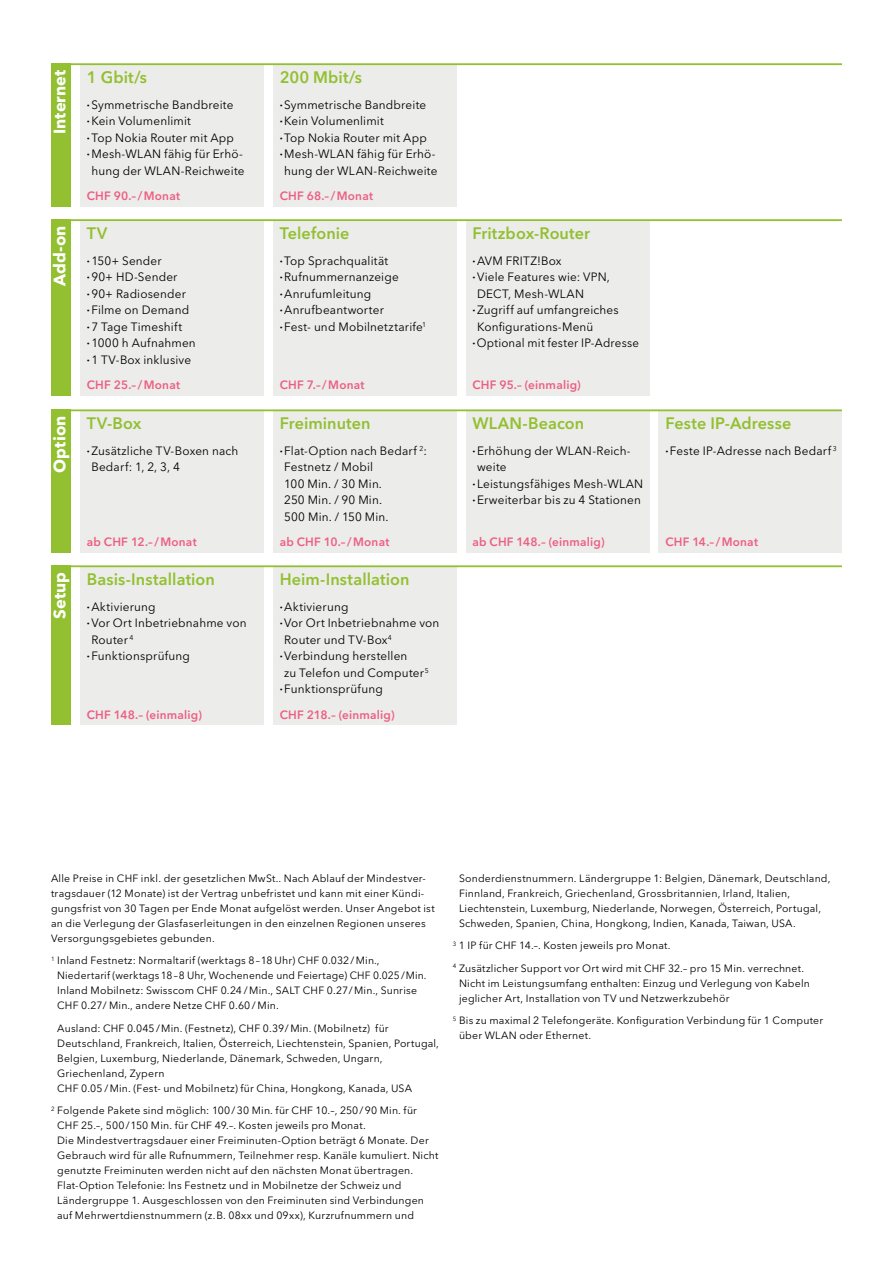
<style>
.page{position:relative;width:893px;height:1263px;background:#fff}
.page>*{position:absolute;margin:0;border:0;box-sizing:border-box;transform-origin:0 0}
.t1{font:600 16.5px "Avenir Next LT Pro";letter-spacing:.005em;color:#92c030}
.t2{font:700 16.5px "Avenir Next LT Pro";letter-spacing:.005em;color:#fff}
.t3{font:12px/16.5px "Avenir Next LT Pro";letter-spacing:.015em;color:#000}
.t4{font:600 12px "Avenir Next LT Pro";letter-spacing:.02em;color:#ed5f81}
.t5{font:12px "Avenir Next LT Pro";letter-spacing:.015em;color:#000;scale:.96 1}
.t6{font:10.5px/15px "Avenir Next LT Pro";letter-spacing:.02em;color:#000}
.s1{font-weight:600}
</style>
<div class="page">
<div style="left:80px;top:220px;width:183px;height:176px;background:#ececeb"></div>
<div style="left:273px;top:220px;width:183px;height:176px;background:#ececeb"></div>
<div style="left:466px;top:220px;width:183px;height:176px;background:#ececeb"></div>
<hr style="left:51px;top:219px;width:791px;height:2px;background:#92c030">
<div style="left:51px;top:219px;width:20px;height:177px;background:#92c030"></div>
<div style="left:51px;top:409px;width:20px;height:144px;background:#92c030"></div>
<div style="left:80px;top:410px;width:183px;height:143px;background:#ececeb"></div>
<div style="left:273px;top:410px;width:183px;height:143px;background:#ececeb"></div>
<div style="left:466px;top:410px;width:183px;height:143px;background:#ececeb"></div>
<div style="left:659px;top:410px;width:183px;height:143px;background:#ececeb"></div>
<hr style="left:51px;top:409px;width:791px;height:2px;background:#92c030">
<div style="left:51px;top:565px;width:20px;height:160px;background:#92c030"></div>
<div style="left:80px;top:566px;width:183px;height:159px;background:#ececeb"></div>
<div style="left:273px;top:566px;width:183px;height:159px;background:#ececeb"></div>
<hr style="left:51px;top:565px;width:791px;height:2px;background:#92c030">
<div style="left:273px;top:64px;width:183px;height:142px;background:#ececeb"></div>
<div style="left:80px;top:64px;width:183px;height:142px;background:#ececeb"></div>
<div style="left:51px;top:63px;width:20px;height:143px;background:#92c030"></div>
<hr style="left:51px;top:63px;width:791px;height:2px;background:#92c030">
<h1 class="t2" style="left:50px;top:134px;width:66px;rotate:-90deg">Internet</h1>
<h1 class="t1" style="left:87px;top:67px;width:62px">1 Gbit/s</h1>
<p class="t3" style="left:87px;top:96px;width:148px"><span class="s1">·</span>Symmetrische Bandbreite</p>
<p class="t3" style="left:87px;top:113px;width:106px"><span class="s1">·</span>Kein Volumenlimit</p>
<p class="t3" style="left:87px;top:129px;width:149px"><span class="s1">·</span>Top Nokia Router mit App</p>
<p class="t3" style="left:87px;top:146px;width:158px"><span class="s1">·</span>Mesh-WLAN fähig für Erhö-</p>
<p class="t3" style="left:91px;top:162px;width:155px">hung der WLAN-Reichweite</p>
<p class="t4" style="left:87px;top:189px;width:95px">CHF 90.–/Monat</p>
<h1 class="t1" style="left:280px;top:67px;width:84px">200 Mbit/s</h1>
<p class="t3" style="left:280px;top:96px;width:148px"><span class="s1">·</span>Symmetrische Bandbreite</p>
<p class="t3" style="left:280px;top:113px;width:106px"><span class="s1">·</span>Kein Volumenlimit</p>
<p class="t3" style="left:280px;top:129px;width:149px"><span class="s1">·</span>Top Nokia Router mit App</p>
<p class="t3" style="left:280px;top:146px;width:158px"><span class="s1">·</span>Mesh-WLAN fähig für Erhö-</p>
<p class="t3" style="left:284px;top:162px;width:155px">hung der WLAN-Reichweite</p>
<p class="t4" style="left:280px;top:189px;width:95px">CHF 68.–/Monat</p>
<h1 class="t2" style="left:50px;top:286px;width:62px;rotate:-90deg">Add-on</h1>
<h1 class="t1" style="left:87px;top:224px;width:22px">TV</h1>
<p class="t3" style="left:87px;top:252px;width:110px"><span class="s1">·</span>150+ Sender<br><span class="s1">·</span>90+ HD-Sender <span class="s1">·</span>90+ Radiosender <span class="s1">·</span>Filme on Demand <span class="s1">·</span>7 Tage Timeshift <span class="s1">·</span>1000 h Aufnahmen <span class="s1">·</span>1 TV-Box inklusive</p>
<p class="t4" style="left:87px;top:378px;width:95px">CHF 25.–/Monat</p>
<h1 class="t1" style="left:280px;top:224px;width:71px">Telefonie</h1>
<p class="t3" style="left:280px;top:252px;width:148px"><span class="s1">·</span>Top Sprachqualität <span class="s1">·</span>Rufnummernanzeige <span class="s1">·</span>Anrufumleitung <span class="s1">·</span>Anrufbeantworter<br><span class="s1">·</span>Fest- und Mobilnetztarife<sup>1</sup></p>
<p class="t4" style="left:280px;top:378px;width:86px">CHF 7.–/Monat</p>
<h1 class="t1" style="left:472px;top:224px;width:119px">Fritzbox-Router</h1>
<p class="t3" style="left:472px;top:252px;width:91px"><span class="s1">·</span>AVM FRITZ!Box</p>
<p class="t3" style="left:472px;top:269px;width:139px"><span class="s1">·</span>Viele Features wie: VPN,</p>
<p class="t3" style="left:477px;top:285px;width:108px">DECT, Mesh-WLAN</p>
<p class="t3" style="left:472px;top:302px;width:148px"><span class="s1">·</span>Zugriff auf umfangreiches</p>
<p class="t3" style="left:477px;top:318px;width:118px">Konfigurations-Menü</p>
<p class="t5" style="left:472px;top:336px;width:175px"><span class="s1">·</span>Optional mit fester IP-Adresse</p>
<p class="t4" style="left:472px;top:378px;width:110px">CHF 95.– (einmalig)</p>
<h1 class="t2" style="left:50px;top:473px;width:58px;rotate:-90deg">Option</h1>
<h1 class="t1" style="left:87px;top:413px;width:56px">TV-Box</h1>
<p class="t3" style="left:91px;top:442px;width:149px;text-indent:-5px"><span class="s1">·</span>Zusätzliche TV-Boxen nach<br>Bedarf: 1, 2, 3, 4</p>
<p class="t4" style="left:87px;top:535px;width:111px">ab CHF 12.–/Monat</p>
<h1 class="t1" style="left:280px;top:413px;width:92px">Freiminuten</h1>
<p class="t3" style="left:284px;top:442px;width:144px;text-indent:-5px"><span class="s1">·</span>Flat-Option nach Bedarf <sup>2</sup>:<br>Festnetz / Mobil<br>100 Min. / 30 Min.<br>250 Min. / 90 Min.<br>500 Min. / 150 Min.</p>
<p class="t4" style="left:280px;top:535px;width:111px">ab CHF 10.–/Monat</p>
<h1 class="t1" style="left:472px;top:413px;width:113px">WLAN-Beacon</h1>
<p class="t3" style="left:472px;top:442px;width:160px"><span class="s1">·</span>Erhöhung der WLAN-Reich-</p>
<p class="t3" style="left:477px;top:459px;width:31px">weite</p>
<p class="t3" style="left:472px;top:475px;width:172px"><span class="s1">·</span>Leistungsfähiges Mesh-WLAN</p>
<p class="t3" style="left:472px;top:492px;width:170px"><span class="s1">·</span>Erweiterbar bis zu 4 Stationen</p>
<p class="t4" style="left:472px;top:535px;width:134px">ab CHF 148.– (einmalig)</p>
<h1 class="t1" style="left:665px;top:413px;width:127px">Feste IP-Adresse</h1>
<p class="t3" style="left:665px;top:442px;width:173px"><span class="s1">·</span>Feste IP-Adresse nach Bedarf <sup>3</sup></p>
<p class="t4" style="left:665px;top:535px;width:94px">CHF 14.–/Monat</p>
<h1 class="t2" style="left:50px;top:619px;width:49px;rotate:-90deg">Setup</h1>
<h1 class="t1" style="left:87px;top:569px;width:130px">Basis-Installation</h1>
<p class="t3" style="left:87px;top:598px;width:70px"><span class="s1">·</span>Aktivierung</p>
<p class="t3" style="left:87px;top:615px;width:161px"><span class="s1">·</span>Vor Ort Inbetriebnahme von</p>
<p class="t3" style="left:91px;top:631px;width:44px">Router <sup>4</sup></p>
<p class="t3" style="left:87px;top:648px;width:105px"><span class="s1">·</span>Funktionsprüfung</p>
<p class="t4" style="left:87px;top:707px;width:117px">CHF 148.– (einmalig)</p>
<h1 class="t1" style="left:280px;top:569px;width:131px">Heim-Installation</h1>
<p class="t3" style="left:280px;top:598px;width:70px"><span class="s1">·</span>Aktivierung</p>
<p class="t3" style="left:280px;top:615px;width:161px"><span class="s1">·</span>Vor Ort Inbetriebnahme von</p>
<p class="t3" style="left:284px;top:631px;width:109px">Router und TV-Box<sup>4</sup></p>
<p class="t3" style="left:280px;top:648px;width:129px"><span class="s1">·</span>Verbindung herstellen</p>
<p class="t3" style="left:284px;top:664px;width:146px">zu Telefon und Computer<sup>5</sup></p>
<p class="t3" style="left:280px;top:681px;width:105px"><span class="s1">·</span>Funktionsprüfung</p>
<p class="t4" style="left:280px;top:707px;width:117px">CHF 218.– (einmalig)</p>
<p class="t6" style="left:51px;top:871px;width:385px">Alle Preise in CHF inkl. der gesetzlichen MwSt.. Nach Ablauf der Mindestver&shy;tragsdauer (12 Monate) ist der Vertrag unbefristet und kann mit einer Kündi&shy;gungsfrist von 30 Tagen per Ende Monat aufgelöst werden. Unser Angebot ist an die Verlegung der Glasfaserleitungen in den einzelnen Regionen unseres Versorgungsgebietes gebunden.</p>
<p class="t6" style="left:57px;top:953px;width:371px;text-indent:-6px"><sup>1</sup> Inland Festnetz: Normaltarif (werktags 8–18 Uhr) CHF 0.032/Min., Niedertarif (werktags 18–8 Uhr, Wochenende und Feiertage) CHF 0.025 / Min.<br>Inland Mobilnetz: Swisscom CHF 0.24 / Min., SALT CHF 0.27 / Min., Sunrise CHF 0.27/ Min., andere Netze CHF 0.60 / Min.</p>
<p class="t6" style="left:57px;top:1021px;width:383px">Ausland: CHF 0.045 / Min. (Festnetz), CHF 0.39 / Min. (Mobilnetz) für Deutschland, Frankreich, Italien, Österreich, Liechtenstein, Spanien, Portugal, Belgien, Luxemburg, Niederlande, Dänemark, Schweden, Ungarn, Griechenland, Zypern<br>CHF 0.05 / Min. (Fest- und Mobilnetz) für China, Hongkong, Kanada, USA</p>
<p class="t6" style="left:57px;top:1103px;width:383px;text-indent:-6px"><sup>2</sup> Folgende Pakete sind möglich: 100/30 Min. für CHF 10.–, 250/90 Min. für CHF 25.–, 500/150 Min. für CHF 49.–. Kosten jeweils pro Monat.<br>Die Mindestvertragsdauer einer Freiminuten-Option beträgt 6 Monate. Der Gebrauch wird für alle Rufnummern, Teilnehmer resp. Kanäle kumuliert. Nicht genutzte Freiminuten werden nicht auf den nächsten Monat übertragen.<br>Flat-Option Telefonie: Ins Festnetz und in Mobilnetze der Schweiz und Ländergruppe 1. Ausgeschlossen von den Freiminuten sind Verbindungen auf Mehrwertdienstnummern (z.B. 08xx und 09xx), Kurzrufnummern und</p>
<p class="t6" style="left:459px;top:871px;width:373px">Sonderdienstnummern. Ländergruppe 1: Belgien, Dänemark, Deutschland, Finnland, Frankreich, Griechenland, Grossbritannien, Irland, Italien, Liechtenstein, Luxemburg, Niederlande, Norwegen, Österreich, Portugal, Schweden, Spanien, China, Hongkong, Indien, Kanada, Taiwan, USA.</p>
<p class="t6" style="left:453px;top:934px;width:353px;line-height:22.5px"><sup>3</sup> 1 IP für CHF 14.–. Kosten jeweils pro Monat.<br><sup>4</sup> Zusätzlicher Support vor Ort wird mit CHF 32.– pro 15 Min. verrechnet.</p>
<p class="t6" style="left:459px;top:976px;width:352px">Nicht im Leistungsumfang enthalten: Einzug und Verlegung von Kabeln jeglicher Art, Installation von TV und Netzwerkzubehör</p>
<p class="t6" style="left:459px;top:1013px;width:366px;text-indent:-6px"><sup>5</sup> Bis zu maximal 2 Telefongeräte. Konfiguration Verbindung für 1 Computer über WLAN oder Ethernet.</p>
</div>
